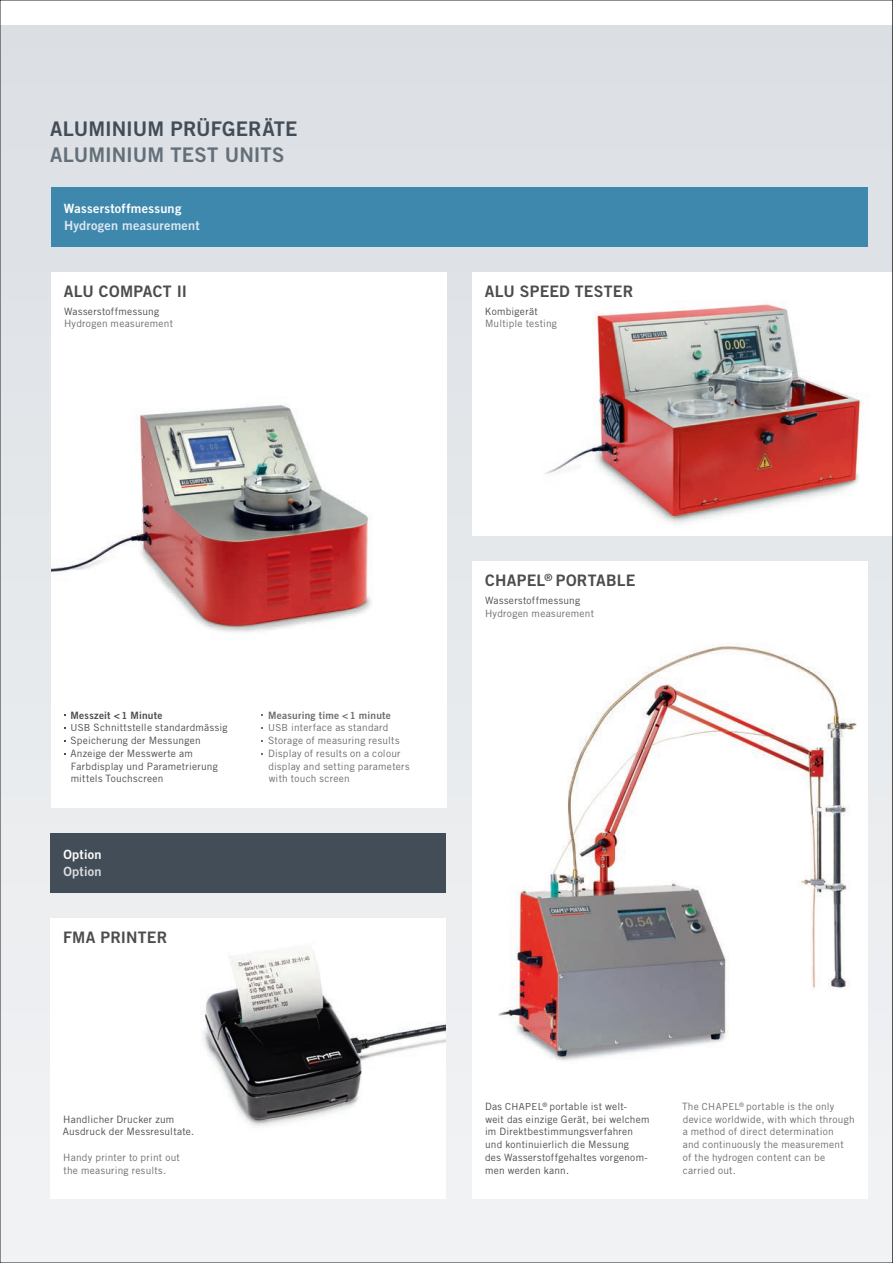
<style>
.page{position:relative;width:893px;height:1263px;background:#fff}
.page>*{position:absolute;margin:0;border:0;box-sizing:border-box;transform-origin:0 0}
.FEI_Überschrift_DE_p{font:20.1px "Trade Gothic LT Std Bd 2";color:#434d57}
.FEI_Überschrift_EN_p{font:20.1px "Trade Gothic LT Std Bd 2";color:#636f79}
.FEI_Zwischentitel_DE{font:15.9px "Trade Gothic LT Std Bd 2";letter-spacing:.015em;color:#4b4c4d}
.FEI_Zwischentitel_DE-2{font:12.75px "Trade Gothic LT Std Bd 2";letter-spacing:.025em;color:#fff}
.FEI_Zwischentitel_EN{font:12.75px "Trade Gothic LT Std Bd 2";letter-spacing:.02em;color:#dce7f1}
.FEI_Zwischentitel_EN-2{font:12.75px "Trade Gothic LT Std Bd 2";letter-spacing:.02em;color:#dadee3}
.FEI_Konsultationstex{font:10.2px/12.8px "Trade Gothic LT Std";letter-spacing:.025em;color:#4b4c4d}
.FEI_Konsultationstex-2{font:10.2px/12.8px "Trade Gothic LT Std";letter-spacing:.025em;color:#6c6d70}
.FEI_Konsultationstex-3{font:10.2px "Trade Gothic LT Std Bd 2";letter-spacing:.025em;color:#6c6d70}
.FEI_Konsultationstex-4{font:10.2px "Trade Gothic LT Std Bd 2";letter-spacing:.03em;color:#4b4c4d}
.s1{font-size:9.75px}
</style>
<div class="page">
<div style="left:0;top:26px;width:893px;height:1237px;background:linear-gradient(to bottom,#dbdfe3,#f2f4f5)"></div>
<div style="left:51px;top:272px;width:395px;height:536px;background:#fff"></div>
<img style="left:51px;top:403px;width:321px;height:229px">
<div style="left:472px;top:561px;width:395px;height:638px;background:#fff"></div>
<img style="left:507px;top:646px;width:350px;height:415px">
<div style="left:472px;top:272px;width:421px;height:264px;background:#fff"></div>
<img style="left:583px;top:304px;width:285px;height:221px">
<div style="left:50px;top:918px;width:396px;height:281px;background:#fff"></div>
<img style="left:203px;top:951px;width:243px;height:176px">
<div style="left:51px;top:187px;width:816px;height:60px;background:#3e88ae"></div>
<div style="left:50px;top:833px;width:396px;height:60px;background:#434d57"></div>
<svg style="left:892px;top:0;width:1px;height:1263px"></svg>
<p class="FEI_Überschrift_DE_p" style="left:50px;top:116px;width:249px">ALUMINIUM PRÜFGERÄTE</p>
<p class="FEI_Überschrift_EN_p" style="left:50px;top:142px;width:236px">ALUMINIUM TEST UNITS</p>
<p class="FEI_Zwischentitel_DE-2" style="left:64px;top:200px;width:119px">Wasserstoffmessung</p>
<p class="FEI_Zwischentitel_EN" style="left:64px;top:217px;width:137px">Hydrogen measurement</p>
<p class="FEI_Zwischentitel_DE" style="left:64px;top:281px;width:125px">ALU COMPACT II</p>
<p class="FEI_Konsultationstex" style="left:64px;top:305px;width:97px">Wasserstoffmessung</p>
<p class="FEI_Konsultationstex-2" style="left:64px;top:317px;width:111px">Hydrogen measurement</p>
<p class="FEI_Zwischentitel_DE" style="left:485px;top:281px;width:150px">ALU SPEED TESTER</p>
<p class="FEI_Konsultationstex" style="left:485px;top:305px;width:54px">Kombigerät</p>
<p class="FEI_Konsultationstex-2" style="left:485px;top:317px;width:74px">Multiple testing</p>
<p class="FEI_Konsultationstex-4" style="left:70px;top:709px;width:94px">Messzeit &lt; <span class="s1">1</span> Minute</p>
<p class="FEI_Konsultationstex" style="left:70px;top:721px;width:159px"><span class="s1">USB</span> Schnittstelle standardmässig</p>
<p class="FEI_Konsultationstex" style="left:70px;top:734px;width:132px">Speicherung der Messungen</p>
<p class="FEI_Konsultationstex" style="left:70px;top:747px;width:149px">Anzeige der Messwerte am<br>Farbdisplay und Parametrierung mittels Touchscreen</p>
<p class="FEI_Zwischentitel_DE-2" style="left:63px;top:846px;width:40px">Option</p>
<p class="FEI_Zwischentitel_EN-2" style="left:63px;top:863px;width:40px">Option</p>
<p class="FEI_Zwischentitel_DE" style="left:63px;top:928px;width:106px">FMA PRINTER</p>
<p class="FEI_Konsultationstex-3" style="left:268px;top:709px;width:124px">Measuring time &lt; <span class="s1">1</span> minute</p>
<p class="FEI_Konsultationstex-2" style="left:268px;top:721px;width:122px"><span class="s1">USB</span> interface as standard</p>
<p class="FEI_Konsultationstex-2" style="left:268px;top:734px;width:133px">Storage of measuring results</p>
<p class="FEI_Konsultationstex-2" style="left:268px;top:747px;width:143px">Display of results on a colour display and setting parameters with touch screen</p>
<p class="FEI_Konsultationstex" style="left:63px;top:1112px;width:133px">Handlicher Drucker zum<br>Ausdruck der Messresultate.</p>
<p class="FEI_Konsultationstex-2" style="left:63px;top:1151px;width:118px">Handy printer to print out the measuring results.</p>
<p class="FEI_Zwischentitel_DE" style="left:485px;top:570px;width:152px">CHAPEL<sup>®</sup> PORTABLE</p>
<p class="FEI_Konsultationstex" style="left:485px;top:594px;width:97px">Wasserstoffmessung</p>
<p class="FEI_Konsultationstex-2" style="left:485px;top:606px;width:111px">Hydrogen measurement</p>
<p class="FEI_Konsultationstex" style="left:485px;top:1100px;width:166px">Das <span class="s1">CHAPEL</span><sup>®</sup> portable ist welt-<br>weit das einzige Gerät, bei welchem im Direktbestimmungsverfahren und kontinuierlich die Messung<br>des Wasserstoffgehaltes vorgenom&shy;men werden kann.</p>
<p class="FEI_Konsultationstex-2" style="left:682px;top:1100px;width:174px">The <span class="s1">CHAPEL</span><sup>®</sup> portable is the only device worldwide, with which through a method of direct determination<br>and continuously the measurement<br>of the hydrogen content can be carried out.</p>
</div>
